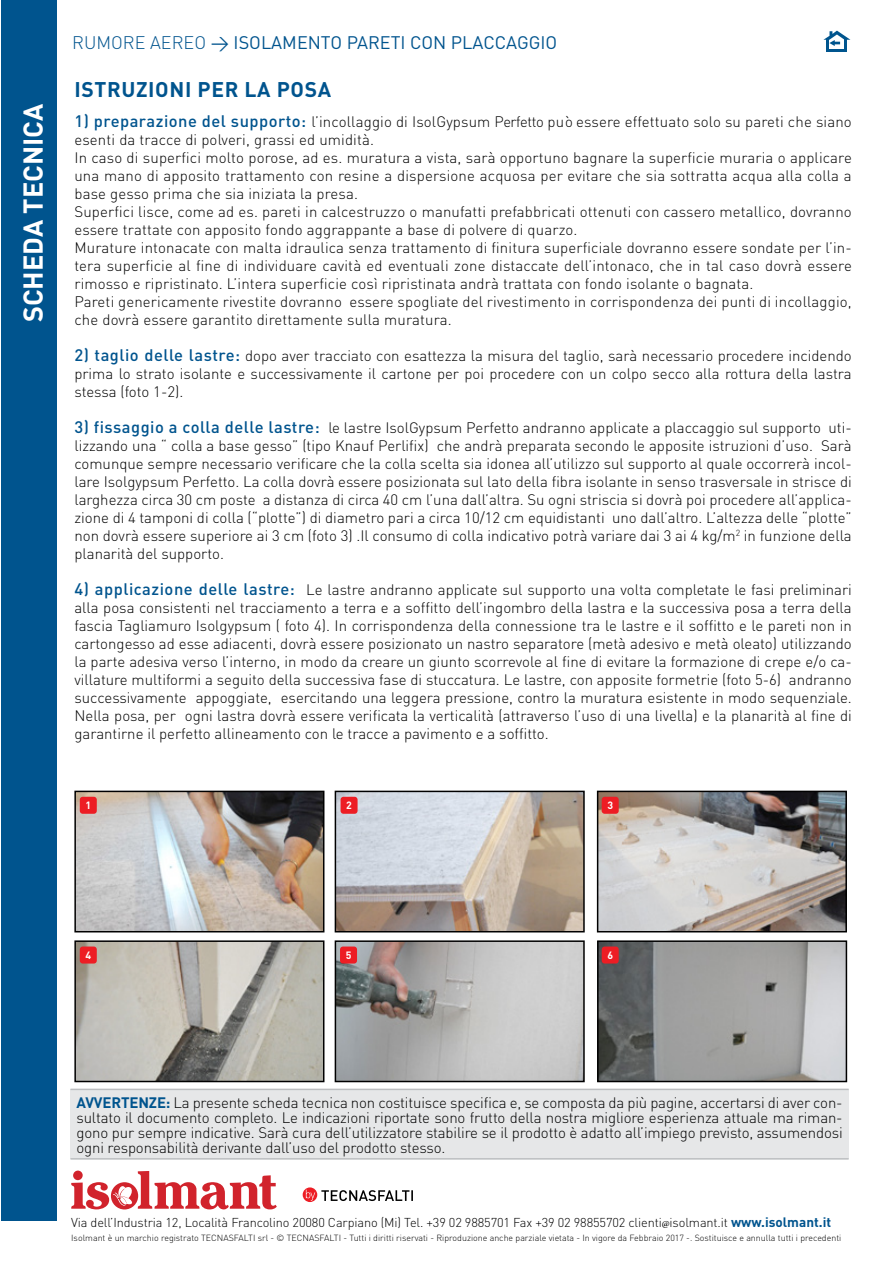
<style>
.page{position:relative;width:893px;height:1263px;background:#fff}
.page>*{position:absolute;margin:0;border:0;box-sizing:border-box;transform-origin:0 0}
.t1{font:700 27px "DIN";color:#fff}
.t2{font:700 21px "DIN";letter-spacing:.03em;color:#00548e}
.t3{font:18px "DIN";color:#00548e}
.t4{font:300 15px/18px "DIN";letter-spacing:.01em;color:#000;text-align:justify}
.t5{font:300 12.75px "DIN";letter-spacing:-.01em;color:#000}
.t6{font:700 10.5px "DIN";color:#fff}
.t7{font:300 8.85px "DIN";color:#000}
.s1{font-weight:300}
.s2{font-weight:500;font-size:16.5px;color:#00548e}
.s3{font-weight:700;color:#00548e}
.s4{font-family:"Minion Pro";font-weight:400;font-size:10.5px}
.s5{font-weight:700;font-size:13.5px;color:#00548e}
</style>
<div class="page">
<div style="left:1px;top:0;width:55px;height:1220px;background:#00548e"></div>
<svg style="left:303px;top:1187px;width:14px;height:15px"></svg>
<svg style="left:321px;top:1190px;width:92px;height:11px"></svg>
<svg style="left:306px;top:1190px;width:9px;height:11px"></svg>
<svg style="left:71px;top:1170px;width:206px;height:39px"></svg>
<div style="left:70px;top:1089px;width:779px;height:70px;background:#e6e7e8"></div>
<hr style="left:70px;top:1089px;width:779px;height:1px;background:#bcbec0">
<hr style="left:70px;top:1158px;width:779px;height:1px;background:#bcbec0">
<svg style="left:823px;top:31px;width:27px;height:18px"></svg>
<hr style="left:826px;top:49px;width:21px;height:3px;background:#00558e">
<img style="left:77px;top:943px;width:244px;height:136px">
<div style="left:74px;top:940px;width:250px;height:142px;border:2px solid #000"></div>
<img style="left:338px;top:794px;width:244px;height:135px">
<div style="left:335px;top:791px;width:250px;height:141px;border:2px solid #000"></div>
<img style="left:77px;top:794px;width:244px;height:135px">
<div style="left:74px;top:791px;width:250px;height:141px;border:2px solid #000"></div>
<img style="left:600px;top:943px;width:244px;height:136px">
<div style="left:597px;top:940px;width:250px;height:142px;border:2px solid #000"></div>
<img style="left:600px;top:794px;width:244px;height:135px">
<div style="left:597px;top:791px;width:250px;height:141px;border:2px solid #000"></div>
<img style="left:338px;top:943px;width:244px;height:136px">
<div style="left:335px;top:940px;width:250px;height:142px;border:2px solid #000"></div>
<div style="left:80px;top:797px;width:17px;height:17px;background:#ed1d24;border-radius:3px"></div>
<div style="left:80px;top:946px;width:17px;height:17px;background:#ed1d24;border-radius:3px"></div>
<div style="left:341px;top:797px;width:17px;height:17px;background:#ed1d24;border-radius:3px"></div>
<div style="left:340px;top:946px;width:17px;height:17px;background:#ed1d24;border-radius:3px"></div>
<div style="left:602px;top:797px;width:17px;height:17px;background:#ed1d24;border-radius:3px"></div>
<div style="left:602px;top:946px;width:17px;height:17px;background:#ed1d24;border-radius:3px"></div>
<h1 class="t1" style="left:15px;top:322px;width:220px;rotate:-90deg">SCHEDA TECNICA</h1>
<p class="t3" style="left:72px;top:31px;width:486px"><span class="s1">RUMORE AEREO</span> &gt; ISOLAMENTO PARETI CON PLACCAGGIO</p>
<h2 class="t2" style="left:74px;top:76px;width:258px">ISTRUZIONI PER LA POSA</h2>
<p class="t4" style="left:74px;top:113px;width:779px;text-align:left"><span class="s2">1) preparazione del supporto:</span> l’incollaggio di IsolGypsum Perfetto può essere effettuato solo su pareti che siano esenti da tracce di polveri, grassi ed umidità.<br>In caso di superfici molto porose, ad es. muratura a vista, sarà opportuno bagnare la superficie muraria o applicare una mano di apposito trattamento con resine a dispersione acquosa per evitare che sia sottratta acqua alla colla a base gesso prima che sia iniziata la presa.<br>Superfici lisce, come ad es. pareti in calcestruzzo o manufatti prefabbricati ottenuti con cassero metallico, dovranno essere trattate con apposito fondo aggrappante a base di polvere di quarzo.<br>Murature intonacate con malta idraulica senza trattamento di finitura superficiale dovranno essere sondate per l’in&shy;tera superficie al fine di individuare cavità ed eventuali zone distaccate dell’intonaco, che in tal caso dovrà essere rimosso e ripristinato. L’intera superficie così ripristinata andrà trattata con fondo isolante o bagnata.<br>Pareti genericamente rivestite dovranno essere spogliate del rivestimento in corrispondenza dei punti di incollaggio, che dovrà essere garantito direttamente sulla muratura.</p>
<p class="t4" style="left:74px;top:347px;width:779px"><span class="s2">2) taglio delle lastre:</span> dopo aver tracciato con esattezza la misura del taglio, sarà necessario procedere incidendo prima lo strato isolante e successivamente il cartone per poi procedere con un colpo secco alla rottura della lastra stessa (foto 1-2).</p>
<p class="t4" style="left:74px;top:419px;width:779px"><span class="s2">3) fissaggio a colla delle lastre:</span> le lastre IsolGypsum Perfetto andranno applicate a placcaggio sul supporto uti&shy;lizzando una “ colla a base gesso” (tipo Knauf Perlifix) che andrà preparata secondo le apposite istruzioni d’uso. Sarà comunque sempre necessario verificare che la colla scelta sia idonea all’utilizzo sul supporto al quale occorrerà incol&shy;lare Isolgypsum Perfetto. La colla dovrà essere posizionata sul lato della fibra isolante in senso trasversale in strisce di larghezza circa 30 cm poste a distanza di circa 40 cm l’una dall’altra. Su ogni striscia si dovrà poi procedere all’applica&shy;zione di 4 tamponi di colla (“plotte”) di diametro pari a circa 10/12 cm equidistanti uno dall’altro. L’altezza delle “plotte” non dovrà essere superiore ai 3 cm (foto 3) .Il consumo di colla indicativo potrà variare dai 3 ai 4 kg/m<sup>2</sup> in funzione della planarità del supporto.</p>
<p class="t4" style="left:74px;top:581px;width:779px"><span class="s2">4) applicazione delle lastre:</span> Le lastre andranno applicate sul supporto una volta completate le fasi preliminari alla posa consistenti nel tracciamento a terra e a soffitto dell’ingombro della lastra e la successiva posa a terra della fascia Tagliamuro Isolgypsum ( foto 4). In corrispondenza della connessione tra le lastre e il soffitto e le pareti non in cartongesso ad esse adiacenti, dovrà essere posizionato un nastro separatore (metà adesivo e metà oleato) utilizzando la parte adesiva verso l’interno, in modo da creare un giunto scorrevole al fine di evitare la formazione di crepe e/o ca&shy;villature multiformi a seguito della successiva fase di stuccatura. Le lastre, con apposite formetrie (foto 5-6) andranno successivamente appoggiate, esercitando una leggera pressione, contro la muratura esistente in modo sequenziale.<br>Nella posa, per ogni lastra dovrà essere verificata la verticalità (attraverso l’uso di una livella) e la planarità al fine di garantirne il perfetto allineamento con le tracce a pavimento e a soffitto.</p>
<p class="t6" style="left:86px;top:798px;width:7px">1</p>
<p class="t6" style="left:346px;top:798px;width:7px">2</p>
<p class="t6" style="left:607px;top:798px;width:7px">3</p>
<p class="t6" style="left:86px;top:948px;width:7px">4</p>
<p class="t6" style="left:346px;top:948px;width:7px">5</p>
<p class="t6" style="left:607px;top:948px;width:7px">6</p>
<p class="t4" style="left:76px;top:1095px;width:768px;line-height:15px"><span class="s3">AVVERTENZE:</span> La presente scheda tecnica non costituisce specifica e, se composta da più pagine, accertarsi di aver con&shy;sultato il documento completo. Le indicazioni riportate sono frutto della nostra migliore esperienza attuale ma riman&shy;gono pur sempre indicative. Sarà cura dell’utilizzatore stabilire se il prodotto è adatto all’impiego previsto, assumendosi ogni responsabilità derivante dall’uso del prodotto stesso.</p>
<p class="t5" style="left:71px;top:1215px;width:761px">Via dell’Industria 12, Località Francolino 20080 Carpiano (Mi) Tel. +39 02 9885701 Fax +39 02 98855702 clienti<span class="s4">@</span>isolmant.it <span class="s5">www.isolmant.it</span></p>
<p class="t7" style="left:71px;top:1232px;width:772px">Isolmant è un marchio registrato TECNASFALTI srl - © TECNASFALTI - Tutti i diritti riservati - Riproduzione anche parziale vietata - In vigore da Febbraio 2017 -. Sostituisce e annulla tutti i precedenti</p>
</div>
